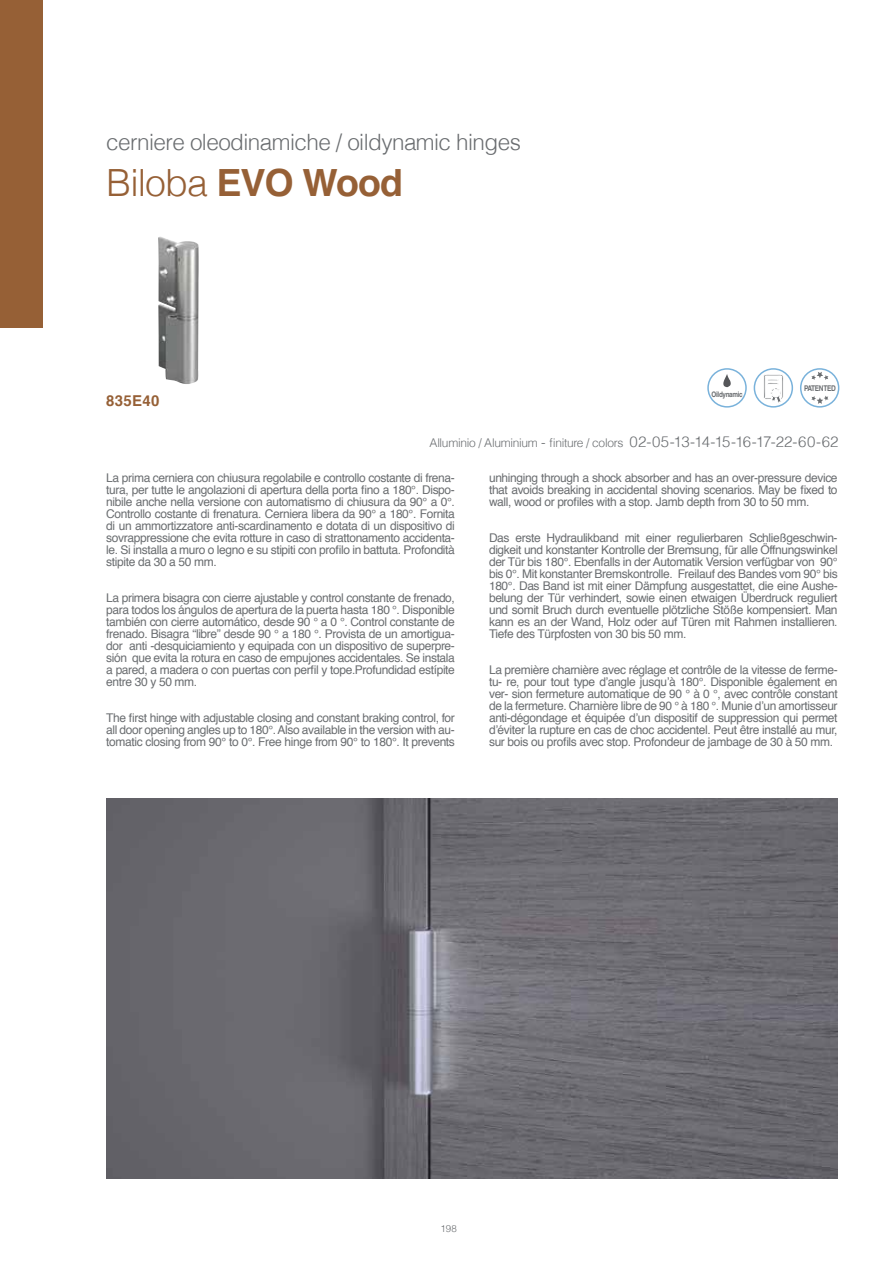
<style>
.page{position:relative;width:893px;height:1263px;background:#fff}
.page>*{position:absolute;margin:0;border:0;box-sizing:border-box;transform-origin:0 0}
.t1{font:700 37.5px "Helvetica";letter-spacing:-.025em;color:#966036}
.t2{font:300 22.5px "Helvetica";letter-spacing:-.025em;color:#6a6d70}
.t3{font:700 15px "Helvetica";letter-spacing:.02em;color:#966036}
.t4{font:12px/12px "Helvetica";letter-spacing:-.03em;color:#6a6d70;text-align:justify}
.t5{font:300 12px "Helvetica";letter-spacing:-.025em;color:#6a6d70}
.t6{font:300 9.75px "Helvetica";color:#6a6d70}
.t7{font:700 7.8px "Helvetica LT Std";letter-spacing:-.05em;color:#6a6d70;scale:.83 1}
.t8{font:700 7.65px "Helvetica LT Std";letter-spacing:-.05em;color:#6a6d70;scale:.83 1}
.s1{font-weight:300}
.s2{font-size:13.5px}
.s3{font-size:15px}
</style>
<div class="page">
<div style="left:0;top:0;width:43px;height:327px;background:#966036"></div>
<img style="left:106px;top:799px;width:732px;height:379px">
<svg style="left:723px;top:374px;width:8px;height:13px"></svg>
<div style="left:707px;top:368px;width:40px;height:40px;border:2px solid #79b2db;border-radius:50%"></div>
<svg style="left:763px;top:374px;width:21px;height:31px"></svg>
<div style="left:754px;top:368px;width:39px;height:40px;border:2px solid #79b2db;border-radius:50%"></div>
<svg style="left:811px;top:396px;width:17px;height:8px"></svg>
<svg style="left:811px;top:372px;width:17px;height:8px"></svg>
<div style="left:800px;top:368px;width:39px;height:40px;border:2px solid #79b2db;border-radius:50%"></div>
<img style="left:158px;top:236px;width:41px;height:148px">
<h2 class="t2" style="left:106px;top:123px;width:416px">cerniere oleodinamiche / oildynamic hinges</h2>
<h1 class="t1" style="left:106px;top:152px;width:298px"><span class="s1">Biloba</span> EVO Wood</h1>
<p class="t3" style="left:106px;top:389px;width:55px">835E40</p>
<p class="t8" style="left:711px;top:389px;width:39px">Oildynamic</p>
<p class="t7" style="left:804px;top:384px;width:40px">PATENTED</p>
<p class="t5" style="left:429px;top:433px;width:410px">Alluminio / Aluminium <span class="s2">-</span> finiture / colors <span class="s3">02-05-13-14-15-16-17-22-60-62</span></p>
<p class="t4" style="left:106px;top:472px;width:350px">La prima cerniera con chiusura regolabile e controllo costante di frena&shy;tura, per tutte le angolazioni di apertura della porta fino a 180°. Dispo&shy;nibile anche nella versione con automatismo di chiusura da 90° a 0°.<br>Controllo costante di frenatura. Cerniera libera da 90° a 180°. Fornita di un ammortizzatore anti-scardinamento e dotata di un dispositivo di sovrappressione che evita rotture in caso di strattonamento accidenta&shy;le. Si installa a muro o legno e su stipiti con profilo in battuta. Profondità stipite da 30 a 50 mm.</p>
<p class="t4" style="left:106px;top:592px;width:350px">La primera bisagra con cierre ajustable y control constante de frenado, para todos los ángulos de apertura de la puerta hasta 180 °. Disponible también con cierre automático, desde 90 ° a 0 °. Control constante de frenado. Bisagra “libre” desde 90 ° a 180 °. Provista de un amortigua&shy;dor anti -desquiciamiento y equipada con un dispositivo de superpre&shy;sión que evita la rotura en caso de empujones accidentales. Se instala a pared, a madera o con puertas con perfil y tope.Profundidad estípite entre 30 y 50 mm.</p>
<p class="t4" style="left:106px;top:712px;width:350px">The first hinge with adjustable closing and constant braking control, for all door opening angles up to 180°. Also available in the version with au&shy;tomatic closing from 90° to 0°. Free hinge from 90° to 180°. It prevents</p>
<p class="t4" style="left:489px;top:472px;width:350px">unhinging through a shock absorber and has an over-pressure device that avoids breaking in accidental shoving scenarios. May be fixed to wall, wood or profiles with a stop. Jamb depth from 30 to 50 mm.</p>
<p class="t4" style="left:489px;top:532px;width:350px">Das erste Hydraulikband mit einer regulierbaren Schließgeschwin&shy;digkeit und konstanter Kontrolle der Bremsung, für alle Öffnungswinkel der Tür bis 180°. Ebenfalls in der Automatik Version verfügbar von 90° bis 0°. Mit konstanter Bremskontrolle. Freilauf des Bandes vom 90° bis 180°. Das Band ist mit einer Dämpfung ausgestattet, die eine Aushe&shy;belung der Tür verhindert, sowie einen etwaigen Überdruck reguliert und somit Bruch durch eventuelle plötzliche Stöße kompensiert. Man kann es an der Wand, Holz oder auf Türen mit Rahmen installieren.<br>Tiefe des Türpfosten von 30 bis 50 mm.</p>
<p class="t4" style="left:489px;top:664px;width:350px">La première charnière avec réglage et contrôle de la vitesse de ferme&shy;tu- re, pour tout type d’angle jusqu’à 180°. Disponible également en ver- sion fermeture automatique de 90 ° à 0 °, avec contrôle constant de la fermeture. Charnière libre de 90 ° à 180 °. Munie d’un amortisseur anti-dégondage et équipée d’un dispositif de suppression qui permet d’éviter la rupture en cas de choc accidentel. Peut être installé au mur, sur bois ou profils avec stop. Profondeur de jambage de 30 à 50 mm.</p>
<p class="t6" style="left:440px;top:1220px;width:18px">198</p>
</div>
